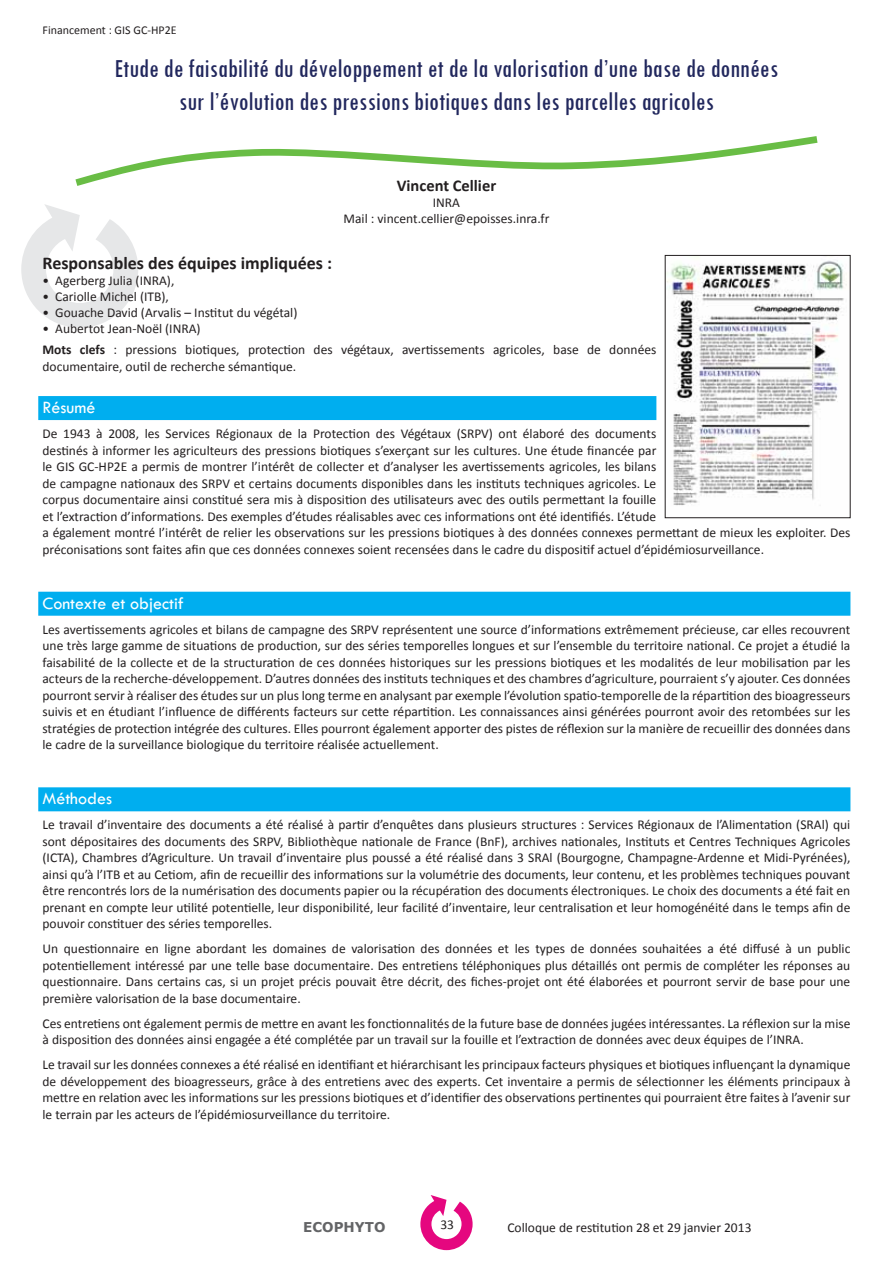
<style>
.page{position:relative;width:893px;height:1263px;background:#fff}
.page>*{position:absolute;margin:0;border:0;box-sizing:border-box;transform-origin:0 0}
.t1{font:condensed 27px/32.4px "Tw Cen";color:#21275d;text-align:center}
.t2{font:700 18px "Calibri";color:#231f20}
.t3{font:18px "Tw Cen";color:#fff}
.t4{font:700 16.5px "Calibri";color:#231f20}
.t5{font:13.5px/16.5px "Calibri";color:#231f20;text-align:justify}
.t6{font:700 13.5px "Verdana";color:#636466}
.t7{font:12px "Calibri";color:#231f20}
.s1{font-weight:700}
</style>
<div class="page">
<svg style="left:21px;top:204px;width:117px;height:124px"></svg>
<div style="left:38px;top:396px;width:618px;height:24px;background:#00aeef"></div>
<div style="left:38px;top:592px;width:812px;height:24px;background:#00aeef"></div>
<div style="left:38px;top:787px;width:812px;height:24px;background:#00aeef"></div>
<svg style="left:75px;top:136px;width:742px;height:50px"></svg>
<img style="left:667px;top:257px;width:180px;height:249px">
<div style="left:665px;top:255px;width:185px;height:263px;border:1px solid #231f20"></div>
<svg style="left:420px;top:1195px;width:53px;height:55px"></svg>
<p class="t7" style="left:43px;top:23px;width:136px">Financement : GIS GC-HP2E</p>
<h1 class="t1" style="left:114px;top:52px;width:665px">Etude de faisabilité du développement et de la valorisation d’une base de données sur l’évolution des pressions biotiques dans les parcelles agricoles</h1>
<p class="t4" style="left:397px;top:175px;width:101px">Vincent Cellier</p>
<p class="t5" style="left:344px;top:194px;width:207px;text-align:center">INRA<br>Mail : vincent.cellier@epoisses.inra.fr</p>
<h2 class="t2" style="left:43px;top:251px;width:291px">Responsables des équipes impliquées :</h2>
<p class="t5" style="left:43px;top:271px;width:133px">• Agerberg Julia (INRA),</p>
<p class="t5" style="left:43px;top:288px;width:128px">• Cariolle Michel (ITB),</p>
<p class="t5" style="left:43px;top:304px;width:256px">• Gouache David (Arvalis – Institut du végétal)</p>
<p class="t5" style="left:43px;top:318px;width:615px;line-height:20.7px">• Aubertot Jean-Noël (INRA)<br><span class="s1">Mots clefs</span> : pressions biotiques, protection des végétaux, avertissements agricoles, base de données</p>
<p class="t5" style="left:43px;top:357px;width:255px">documentaire, outil de recherche sémantique.</p>
<h2 class="t3" style="left:43px;top:397px;width:54px">Résumé</h2>
<p class="t5" style="left:43px;top:425px;width:809px;text-align:left">De 1943 à 2008, les Services Régionaux de la Protection des Végétaux (SRPV) ont élaboré des documents<br>destinés à informer les agriculteurs des pressions biotiques s’exerçant sur les cultures. Une étude financée par<br>le GIS GC-HP2E a permis de montrer l’intérêt de collecter et d’analyser les avertissements agricoles, les bilans<br>de campagne nationaux des SRPV et certains documents disponibles dans les instituts techniques agricoles. Le<br>corpus documentaire ainsi constitué sera mis à disposition des utilisateurs avec des outils permettant la fouille<br>et l’extraction d’informations. Des exemples d’études réalisables avec ces informations ont été identifiés. L’étude<br>a également montré l’intérêt de relier les observations sur les pressions biotiques à des données connexes permettant de mieux les exploiter. Des préconisations sont faites afin que ces données connexes soient recensées dans le cadre du dispositif actuel d’épidémiosurveillance.</p>
<h2 class="t3" style="left:43px;top:592px;width:143px">Contexte et objectif</h2>
<p class="t5" style="left:43px;top:620px;width:809px">Les avertissements agricoles et bilans de campagne des SRPV représentent une source d’informations extrêmement précieuse, car elles recouvrent une très large gamme de situations de production, sur des séries temporelles longues et sur l’ensemble du territoire national. Ce projet a étudié la faisabilité de la collecte et de la structuration de ces données historiques sur les pressions biotiques et les modalités de leur mobilisation par les acteurs de la recherche-développement. D’autres données des instituts techniques et des chambres d’agriculture, pourraient s’y ajouter. Ces données pourront servir à réaliser des études sur un plus long terme en analysant par exemple l’évolution spatio-temporelle de la répartition des bioagresseurs suivis et en étudiant l’influence de différents facteurs sur cette répartition. Les connaissances ainsi générées pourront avoir des retombées sur les stratégies de protection intégrée des cultures. Elles pourront également apporter des pistes de réflexion sur la manière de recueillir des données dans le cadre de la surveillance biologique du territoire réalisée actuellement.</p>
<h2 class="t3" style="left:43px;top:788px;width:71px">Méthodes</h2>
<p class="t5" style="left:43px;top:816px;width:809px">Le travail d’inventaire des documents a été réalisé à partir d’enquêtes dans plusieurs structures : Services Régionaux de l’Alimentation (SRAl) qui sont dépositaires des documents des SRPV, Bibliothèque nationale de France (BnF), archives nationales, Instituts et Centres Techniques Agricoles (ICTA), Chambres d’Agriculture. Un travail d’inventaire plus poussé a été réalisé dans 3 SRAl (Bourgogne, Champagne-Ardenne et Midi-Pyrénées), ainsi qu’à l’ITB et au Cetiom, afin de recueillir des informations sur la volumétrie des documents, leur contenu, et les problèmes techniques pouvant être rencontrés lors de la numérisation des documents papier ou la récupération des documents électroniques. Le choix des documents a été fait en prenant en compte leur utilité potentielle, leur disponibilité, leur facilité d’inventaire, leur centralisation et leur homogénéité dans le temps afin de pouvoir constituer des séries temporelles.</p>
<p class="t5" style="left:43px;top:940px;width:809px">Un questionnaire en ligne abordant les domaines de valorisation des données et les types de données souhaitées a été diffusé à un public potentiellement intéressé par une telle base documentaire. Des entretiens téléphoniques plus détaillés ont permis de compléter les réponses au questionnaire. Dans certains cas, si un projet précis pouvait être décrit, des fiches-projet ont été élaborées et pourront servir de base pour une première valorisation de la base documentaire.</p>
<p class="t5" style="left:43px;top:1014px;width:809px">Ces entretiens ont également permis de mettre en avant les fonctionnalités de la future base de données jugées intéressantes. La réflexion sur la mise à disposition des données ainsi engagée a été complétée par un travail sur la fouille et l’extraction de données avec deux équipes de l’INRA.</p>
<p class="t5" style="left:43px;top:1056px;width:809px">Le travail sur les données connexes a été réalisé en identifiant et hiérarchisant les principaux facteurs physiques et biotiques influençant la dynamique de développement des bioagresseurs, grâce à des entretiens avec des experts. Cet inventaire a permis de sélectionner les éléments principaux à mettre en relation avec les informations sur les pressions biotiques et d’identifier des observations pertinentes qui pourraient être faites à l’avenir sur le terrain par les acteurs de l’épidémiosurveillance du territoire.</p>
<p class="t6" style="left:303px;top:1218px;width:84px">ECOPHYTO</p>
<p class="t5" style="left:440px;top:1216px;width:15px">33</p>
<p class="t5" style="left:507px;top:1218px;width:246px">Colloque de restitution 28 et 29 janvier 2013</p>
</div>
